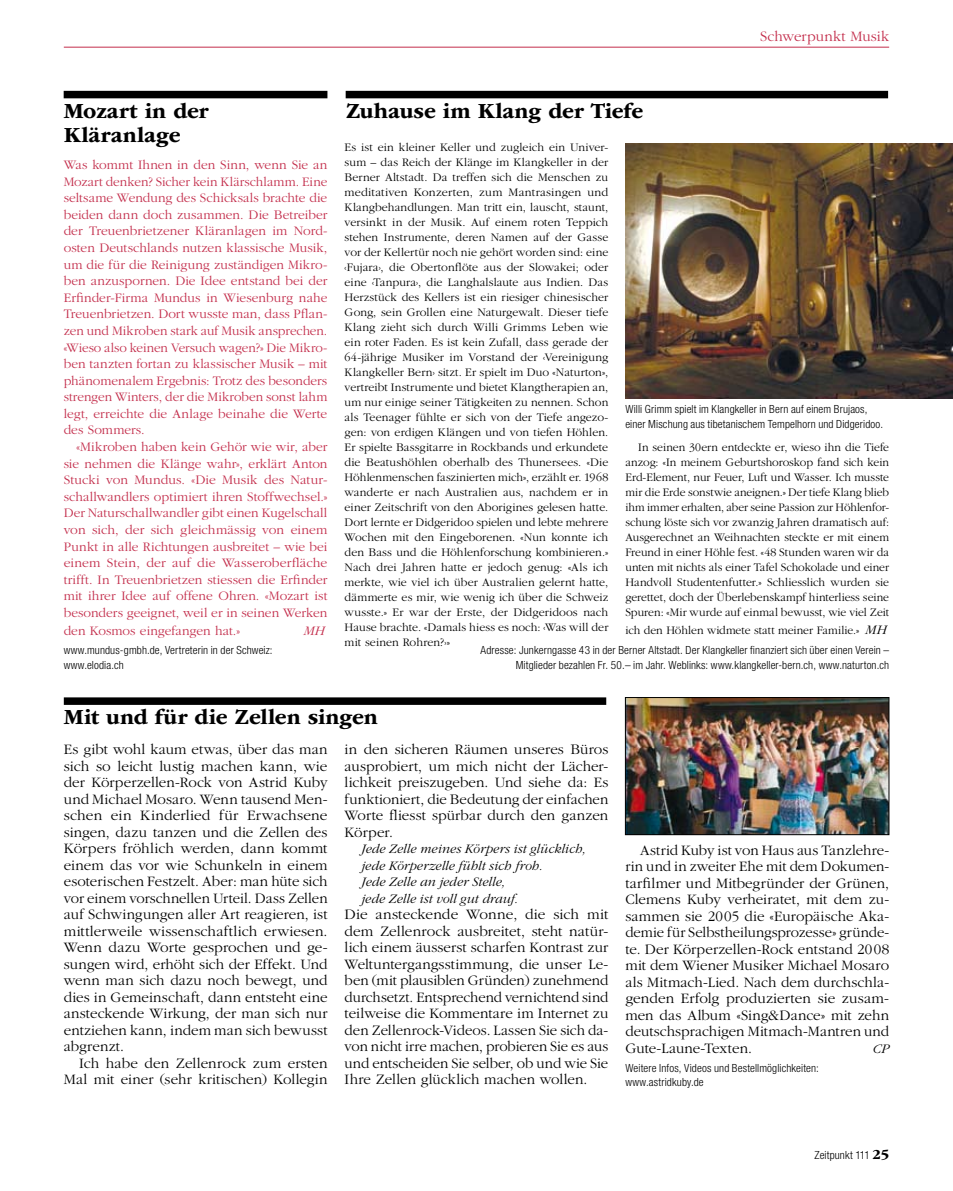
<style>
.page{position:relative;width:953px;height:1191px;background:#fff}
.page>*{position:absolute;margin:0;border:0;box-sizing:border-box;transform-origin:0 0}
.t1{font:700 22.5px/24px "ITC Garamond Std";letter-spacing:-.005em;color:#000}
.t2{font:300 15px/16.5px "ITC Garamond Std";letter-spacing:.005em;color:#000;text-align:justify}
.t3{font:300 15px "ITC Garamond Std";letter-spacing:.005em;color:#c32d4b}
.t4{font:300 13.5px/16.5px "ITC Garamond Std";letter-spacing:.005em;color:#c32d4b;text-align:justify}
.t5{font:italic 300 13.5px/16.5px "ITC Garamond Std";letter-spacing:.01em;color:#000}
.t6{font:italic 300 13.5px "ITC Garamond Std";color:#c32d4b}
.t7{font:300 12px/15px "ITC Garamond Std";letter-spacing:.005em;color:#000;text-align:justify}
.t8{font:300 condensed 11.25px/15px "Helvetica Neue LT Std";letter-spacing:.01em;color:#000}
.s1{font-style:italic;font-size:13.5px}
.s2{font-family:"ITC Garamond Std";font-weight:700;font-stretch:normal;font-size:14.25px}
</style>
<div class="page">
<hr style="left:64px;top:47px;width:825px;height:1px;background:#c32d4b">
<div style="left:64px;top:91px;width:263px;height:7px;background:#000"></div>
<div style="left:345px;top:91px;width:543px;height:7px;background:#000"></div>
<img style="left:625px;top:143px;width:327px;height:256px">
<div style="left:64px;top:697px;width:542px;height:8px;background:#000"></div>
<img style="left:627px;top:699px;width:260px;height:134px">
<div style="left:625px;top:697px;width:264px;height:138px;border:1px solid #000"></div>
<p class="t3" style="left:760px;top:28px;width:130px">Schwerpunkt Musik</p>
<h1 class="t1" style="left:64px;top:99px;width:146px">Mozart in der<br>Kläranlage</h1>
<p class="t4" style="left:64px;top:157px;width:265px">Was kommt Ihnen in den Sinn, wenn Sie an Mozart denken? Sicher kein Klärschlamm. Eine seltsame Wendung des Schicksals brachte die beiden dann doch zusammen. Die Betreiber der Treuenbrietzener Kläranlagen im Nord&shy;osten Deutschlands nutzen klassische Musik, um die für die Reinigung zuständigen Mikro&shy;ben anzuspornen. Die Idee entstand bei der Erfinder-Firma Mundus in Wiesenburg nahe Treuenbrietzen. Dort wusste man, dass Pflan&shy;zen und Mikroben stark auf Musik ansprechen. «Wieso also keinen Versuch wagen?» Die Mikro&shy;ben tanzten fortan zu klassischer Musik – mit phänomenalem Ergebnis: Trotz des besonders strengen Winters, der die Mikroben sonst lahm legt, erreichte die Anlage beinahe die Werte des Sommers.</p>
<p class="t4" style="left:64px;top:439px;width:265px;text-indent:13px">«Mikroben haben kein Gehör wie wir, aber sie nehmen die Klänge wahr», erklärt Anton Stucki von Mundus. «Die Musik des Natur&shy;schallwandlers optimiert ihren Stoffwechsel.» Der Naturschallwandler gibt einen Kugelschall von sich, der sich gleichmässig von einem Punkt in alle Richtungen ausbreitet – wie bei einem Stein, der auf die Wasseroberfläche trifft. In Treuenbrietzen stiessen die Erfinder mit ihrer Idee auf offene Ohren. «Mozart ist besonders geeignet, weil er in seinen Werken</p>
<p class="t4" style="left:64px;top:622px;width:178px">den Kosmos eingefangen hat.»</p>
<p class="t6" style="left:304px;top:623px;width:23px">MH</p>
<p class="t8" style="left:64px;top:642px;width:210px">www.mundus-gmbh.de, Vertreterin in der Schweiz: www.elodia.ch</p>
<h1 class="t1" style="left:345px;top:99px;width:299px">Zuhause im Klang der Tiefe</h1>
<p class="t7" style="left:344px;top:140px;width:265px">Es ist ein kleiner Keller und zugleich ein Univer&shy;sum – das Reich der Klänge im Klangkeller in der Berner Altstadt. Da treffen sich die Menschen zu meditativen Konzerten, zum Mantrasingen und Klangbehandlungen. Man tritt ein, lauscht, staunt, versinkt in der Musik. Auf einem roten Teppich stehen Instrumente, deren Namen auf der Gasse vor der Kellertür noch nie gehört worden sind: eine ‹Fujara›, die Obertonflöte aus der Slowakei; oder eine ‹Tanpura›, die Langhalslaute aus Indien. Das Herzstück des Kellers ist ein riesiger chinesischer Gong, sein Grollen eine Naturgewalt. Dieser tiefe Klang zieht sich durch Willi Grimms Leben wie ein roter Faden. Es ist kein Zufall, dass gerade der 64-jährige Musiker im Vorstand der ‹Vereinigung Klangkeller Bern› sitzt. Er spielt im Duo «Naturton», vertreibt Instrumente und bietet Klangtherapien an, um nur einige seiner Tätigkeiten zu nennen. Schon als Teenager fühlte er sich von der Tiefe angezo&shy;gen: von erdigen Klängen und von tiefen Höhlen.<br>Er spielte Bassgitarre in Rockbands und erkundete die Beatushöhlen oberhalb des Thunersees. «Die Höhlenmenschen faszinierten mich», erzählt er. 1968 wanderte er nach Australien aus, nachdem er in einer Zeitschrift von den Aborigines gelesen hatte.<br>Dort lernte er Didgeridoo spielen und lebte mehrere Wochen mit den Eingeborenen. «Nun konnte ich den Bass und die Höhlenforschung kombinieren.» Nach drei Jahren hatte er jedoch genug: «Als ich merkte, wie viel ich über Australien gelernt hatte, dämmerte es mir, wie wenig ich über die Schweiz wusste.» Er war der Erste, der Didgeridoos nach Hause brachte. «Damals hiess es noch: ‹Was will der mit seinen Rohren?›»</p>
<p class="t8" style="left:625px;top:402px;width:259px">Willi Grimm spielt im Klangkeller in Bern auf einem Brujaos, einer Mischung aus tibetanischem Tempelhorn und Didgeridoo.</p>
<p class="t7" style="left:625px;top:439px;width:265px;text-indent:13px">In seinen 30ern entdeckte er, wieso ihn die Tiefe anzog: «In meinem Geburtshoroskop fand sich kein Erd-Element, nur Feuer, Luft und Wasser. Ich musste mir die Erde sonstwie aneignen.» Der tiefe Klang blieb ihm immer erhalten, aber seine Passion zur Höhlenfor&shy;schung löste sich vor zwanzig Jahren dramatisch auf:<br>Ausgerechnet an Weihnachten steckte er mit einem Freund in einer Höhle fest. «48 Stunden waren wir da unten mit nichts als einer Tafel Schokolade und einer Handvoll Studentenfutter.» Schliesslich wurden sie gerettet, doch der Überlebenskampf hinterliess seine Spuren: «Mir wurde auf einmal bewusst, wie viel Zeit</p>
<p class="t7" style="left:625px;top:622px;width:262px">ich den Höhlen widmete statt meiner Familie.» <span class="s1">MH</span></p>
<p class="t8" style="left:480px;top:642px;width:410px;text-align:right">Adresse: Junkerngasse 43 in der Berner Altstadt. Der Klangkeller finanziert sich über einen Verein –<br>Mitglieder bezahlen Fr. 50.– im Jahr. Weblinks: www.klangkeller-bern.ch, www.naturton.ch</p>
<h1 class="t1" style="left:64px;top:705px;width:316px">Mit und für die Zellen singen</h1>
<p class="t2" style="left:64px;top:741px;width:265px">Es gibt wohl kaum etwas, über das man sich so leicht lustig machen kann, wie der Körperzellen-Rock von Astrid Kuby und Michael Mosaro. Wenn tausend Men&shy;schen ein Kinderlied für Erwachsene singen, dazu tanzen und die Zellen des Körpers fröhlich werden, dann kommt einem das vor wie Schunkeln in einem esoterischen Festzelt. Aber: man hüte sich vor einem vorschnellen Urteil. Dass Zellen auf Schwingungen aller Art reagieren, ist mittlerweile wissenschaftlich erwiesen.<br>Wenn dazu Worte gesprochen und ge&shy;sungen wird, erhöht sich der Effekt. Und wenn man sich dazu noch bewegt, und dies in Gemeinschaft, dann entsteht eine ansteckende Wirkung, der man sich nur entziehen kann, indem man sich bewusst abgrenzt.</p>
<p class="t2" style="left:64px;top:1054px;width:265px;text-align:right">Ich habe den Zellenrock zum ersten<br>Mal mit einer (sehr kritischen) Kollegin</p>
<p class="t2" style="left:344px;top:741px;width:265px">in den sicheren Räumen unseres Büros ausprobiert, um mich nicht der Lächer&shy;lichkeit preiszugeben. Und siehe da: Es funktioniert, die Bedeutung der einfachen Worte fliesst spürbar durch den ganzen Körper.</p>
<p class="t5" style="left:361px;top:840px;width:226px">Jede Zelle meines Körpers ist glücklich, jede Körperzelle fühlt sich froh.<br>Jede Zelle an jeder Stelle,<br>jede Zelle ist voll gut drauf.</p>
<p class="t2" style="left:344px;top:906px;width:265px">Die ansteckende Wonne, die sich mit dem Zellenrock ausbreitet, steht natür&shy;lich einem äusserst scharfen Kontrast zur Weltuntergangsstimmung, die unser Le&shy;ben (mit plausiblen Gründen) zunehmend durchsetzt. Entsprechend vernichtend sind teilweise die Kommentare im Internet zu den Zellenrock-Videos. Lassen Sie sich da&shy;von nicht irre machen, probieren Sie es aus und entscheiden Sie selber, ob und wie Sie Ihre Zellen glücklich machen wollen.</p>
<p class="t2" style="left:625px;top:842px;width:265px;text-indent:15px">Astrid Kuby ist von Haus aus Tanzlehre&shy;rin und in zweiter Ehe mit dem Dokumen&shy;tarfilmer und Mitbegründer der Grünen, Clemens Kuby verheiratet, mit dem zu&shy;sammen sie 2005 die «Europäische Aka&shy;demie für Selbstheilungsprozesse» gründe&shy;te. Der Körperzellen-Rock entstand 2008 mit dem Wiener Musiker Michael Mosaro als Mitmach-Lied. Nach dem durchschla&shy;genden Erfolg produzierten sie zusam&shy;men das Album «Sing&amp;Dance» mit zehn deutschsprachigen Mitmach-Mantren und Gute-Laune-Texten.</p>
<p class="t5" style="left:872px;top:1040px;width:18px">CP</p>
<p class="t8" style="left:625px;top:1061px;width:195px;line-height:13.5px">Weitere Infos, Videos und Bestellmöglichkeiten: www.astridkuby.de</p>
<p class="t8" style="left:814px;top:1147px;width:76px">Zeitpunkt 111 <span class="s2">25</span></p>
</div>
